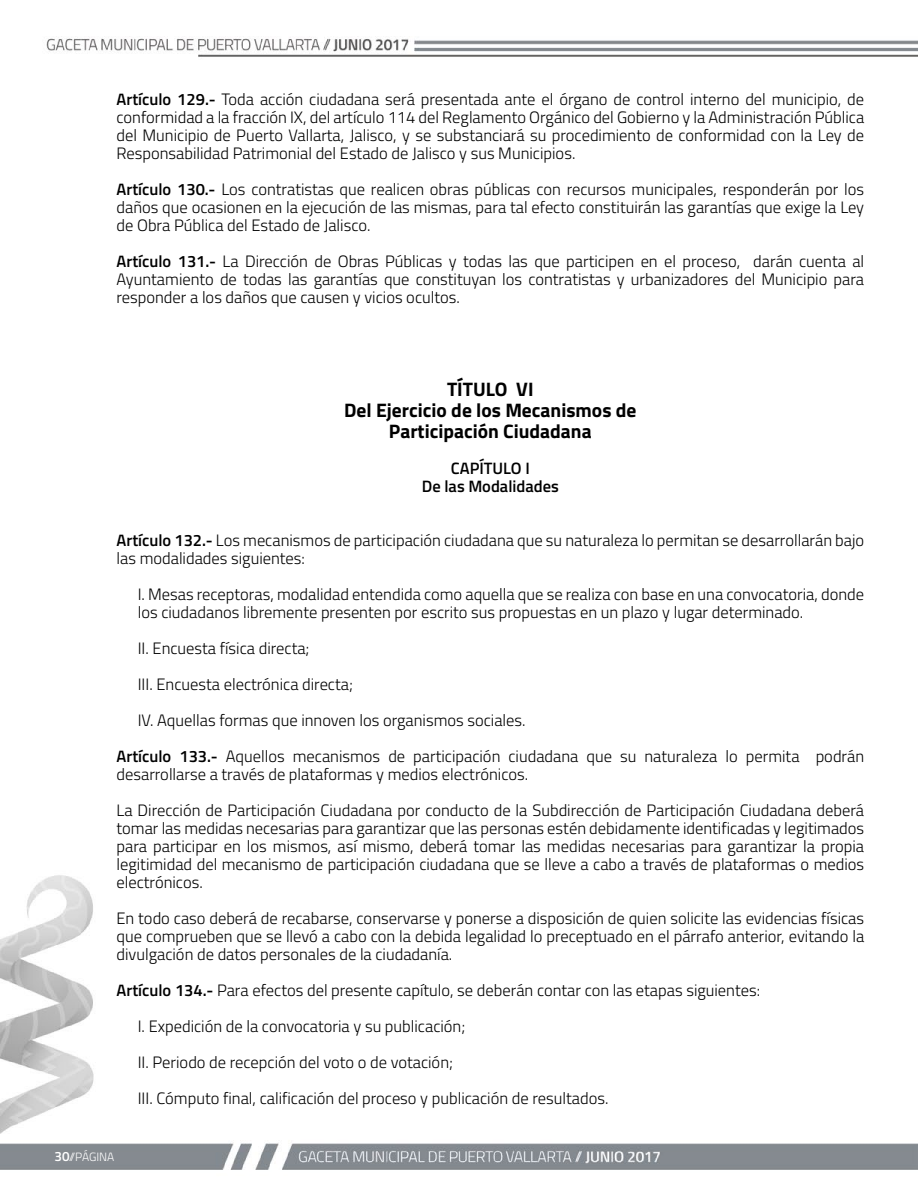
<style>
.page{position:relative;width:918px;height:1188px;background:#fff}
.page>*{position:absolute;margin:0;border:0;box-sizing:border-box;transform-origin:0 0}
.t1{font:700 19.5px/21px "Titillium Web";color:#000;text-align:center}
.t2{font:300 16.5px/18px "Titillium Web";color:#000;text-align:justify}
.t3{font:600 16.5px/18px "Titillium Web";color:#000;text-align:center}
.t4{font:300 12px "Titillium Web";color:#fff}
.s1{font-weight:600}
.s2{font-weight:600;font-size:13.5px}
</style>
<div class="page">
<img style="left:0;top:38px;width:918px;height:1132px">
<p class="t2" style="left:117px;top:89px;width:749px"><span class="s1">Artículo 129.-</span> Toda acción ciudadana será presentada ante el órgano de control interno del municipio, de conformidad a la fracción IX, del artículo 114 del Reglamento Orgánico del Gobierno y la Administración Pública del Municipio de Puerto Vallarta, Jalisco, y se substanciará su procedimiento de conformidad con la Ley de Responsabilidad Patrimonial del Estado de Jalisco y sus Municipios.</p>
<p class="t2" style="left:117px;top:179px;width:749px"><span class="s1">Artículo 130.-</span> Los contratistas que realicen obras públicas con recursos municipales, responderán por los daños que ocasionen en la ejecución de las mismas, para tal efecto constituirán las garantías que exige la Ley de Obra Pública del Estado de Jalisco.</p>
<p class="t2" style="left:117px;top:251px;width:749px"><span class="s1">Artículo 131.-</span> La Dirección de Obras Públicas y todas las que participen en el proceso, darán cuenta al Ayuntamiento de todas las garantías que constituyan los contratistas y urbanizadores del Municipio para responder a los daños que causen y vicios ocultos.</p>
<p class="t1" style="left:344px;top:377px;width:294px">TÍTULO VI<br>Del Ejercicio de los Mecanismos de<br>Participación Ciudadana</p>
<p class="t3" style="left:422px;top:458px;width:138px">CAPÍTULO I<br>De las Modalidades</p>
<p class="t2" style="left:117px;top:530px;width:749px"><span class="s1">Artículo 132.-</span> Los mecanismos de participación ciudadana que su naturaleza lo permitan se desarrollarán bajo las modalidades siguientes:</p>
<p class="t2" style="left:138px;top:584px;width:728px">I. Mesas receptoras, modalidad entendida como aquella que se realiza con base en una convocatoria, donde los ciudadanos libremente presenten por escrito sus propuestas en un plazo y lugar determinado.</p>
<p class="t2" style="left:138px;top:638px;width:173px">II. Encuesta física directa;</p>
<p class="t2" style="left:138px;top:674px;width:217px">III. Encuesta electrónica directa;</p>
<p class="t2" style="left:138px;top:710px;width:389px">IV. Aquellas formas que innoven los organismos sociales.</p>
<p class="t2" style="left:117px;top:746px;width:749px"><span class="s1">Artículo 133.-</span> Aquellos mecanismos de participación ciudadana que su naturaleza lo permita podrán</p>
<p class="t2" style="left:117px;top:755px;width:749px;line-height:36px">desarrollarse a través de plataformas y medios electrónicos.<br>La Dirección de Participación Ciudadana por conducto de la Subdirección de Participación Ciudadana deberá</p>
<p class="t2" style="left:117px;top:818px;width:749px">tomar las medidas necesarias para garantizar que las personas estén debidamente identificadas y legitimados para participar en los mismos, así mismo, deberá tomar las medidas necesarias para garantizar la propia legitimidad del mecanismo de participación ciudadana que se lleve a cabo a través de plataformas o medios electrónicos.</p>
<p class="t2" style="left:117px;top:908px;width:749px">En todo caso deberá de recabarse, conservarse y ponerse a disposición de quien solicite las evidencias físicas que comprueben que se llevó a cabo con la debida legalidad lo preceptuado en el párrafo anterior, evitando la divulgación de datos personales de la ciudadanía.</p>
<p class="t2" style="left:138px;top:971px;width:624px;line-height:36px;text-align:left;text-indent:-21px"><span class="s1">Artículo 134.-</span> Para efectos del presente capítulo, se deberán contar con las etapas siguientes:<br>I. Expedición de la convocatoria y su publicación;<br>II. Periodo de recepción del voto o de votación;<br>III. Cómputo final, calificación del proceso y publicación de resultados.</p>
<p class="t4" style="left:55px;top:1148px;width:61px"><span class="s2">30</span>//PÁGINA</p>
</div>
